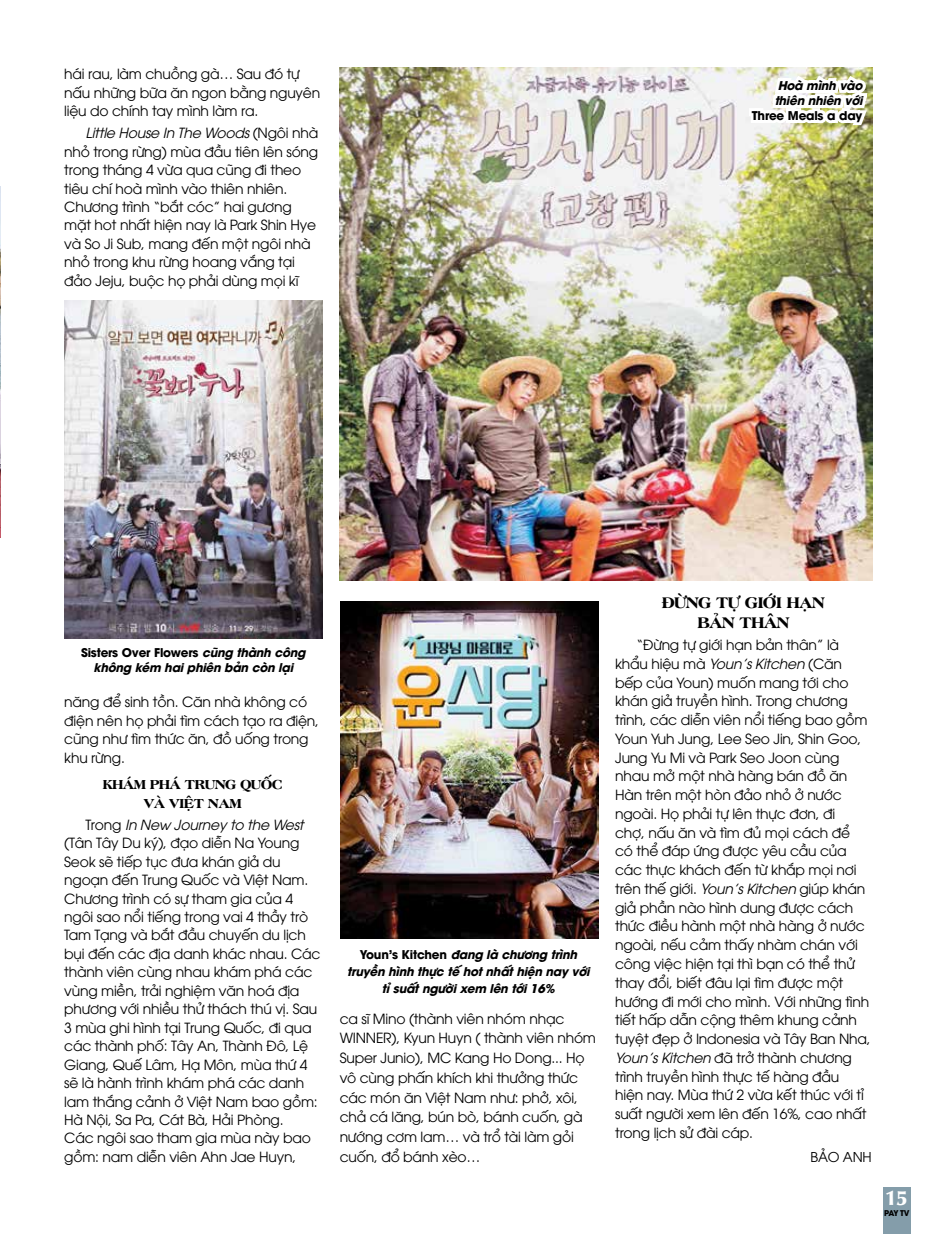
<style>
.page{position:relative;width:936px;height:1234px;background:#fff}
.page>*{position:absolute;margin:0;border:0;box-sizing:border-box;transform-origin:0 0}
.t1{font:21px "UVN Nhan Nang";color:#fff}
.t2{font:16.5px/20px "UTM Americana EB";letter-spacing:-.05em;color:#000;text-align:center}
.t3{font:13.95px/18.5px "UTM Avo";letter-spacing:-.015em;color:#000}
.t4{font:13.95px/18.5px "UTM Americana EB";letter-spacing:-.05em;color:#000;text-align:center}
.t5{font:13.5px "UTM Avo";color:#000}
.t6{font:italic 700 12px/15px "UTM Avo";letter-spacing:-.02em;color:#000;text-align:center}
.t7{font:700 12px "UTM Avo";letter-spacing:-.02em;color:#000}
.t8{font:700 7.95px "UTM Avo";color:#000}
.s1{font-style:italic}
.s2{font-style:normal}
</style>
<div class="page">
<div style="left:882px;top:1186px;width:28px;height:47px;background:#849daa"></div>
<img style="left:339px;top:67px;width:533px;height:513px">
<img style="left:746px;top:67px;width:124px;height:164px">
<img style="left:0;top:186px;width:1px;height:351px">
<img style="left:64px;top:301px;width:258px;height:337px">
<img style="left:340px;top:601px;width:258px;height:337px">
<p class="t3" style="left:64px;top:64px;width:257px">hái rau, làm chuồng gà… Sau đó tự nấu những bữa ăn ngon bằng nguyên liệu do chính tay mình làm ra.</p>
<p class="t3" style="left:64px;top:122px;width:255px;text-indent:21px"><span class="s1">Little House In The Woods</span> (Ngôi nhà nhỏ trong rừng) mùa đầu tiên lên sóng trong tháng 4 vừa qua cũng đi theo tiêu chí hoà mình vào thiên nhiên.<br>Chương trình “bắt cóc” hai gương mặt hot nhất hiện nay là Park Shin Hye và So Ji Sub, mang đến một ngôi nhà nhỏ trong khu rừng hoang vắng tại đảo Jeju, buộc họ phải dùng mọi kĩ</p>
<p class="t6" style="left:774px;top:77px;width:89px;text-align:left">Hoà mình vào thiên nhiên với</p>
<p class="t7" style="left:751px;top:105px;width:112px">Three Meals a day</p>
<p class="t6" style="left:81px;top:644px;width:226px"><span class="s2">Sisters Over Flowers</span> cũng thành công không kém hai phiên bản còn lại</p>
<p class="t3" style="left:64px;top:691px;width:256px">năng để sinh tồn. Căn nhà không có điện nên họ phải tìm cách tạo ra điện, cũng như tìm thức ăn, đồ uống trong khu rừng.</p>
<p class="t4" style="left:102px;top:774px;width:182px">KHÁM PHÁ TRUNG QUỐC<br>VÀ VIỆT NAM</p>
<p class="t3" style="left:64px;top:813px;width:258px;text-indent:21px">Trong <span class="s1">In New Journey to the West </span>(Tân Tây Du ký), đạo diễn Na Young<br>Seok sẽ tiếp tục đưa khán giả du ngoạn đến Trung Quốc và Việt Nam.<br>Chương trình có sự tham gia của 4 ngôi sao nổi tiếng trong vai 4 thầy trò<br>Tam Tạng và bắt đầu chuyến du lịch bụi đến các địa danh khác nhau. Các thành viên cùng nhau khám phá các vùng miền, trải nghiệm văn hoá địa phương với nhiều thử thách thú vị. Sau<br>3 mùa ghi hình tại Trung Quốc, đi qua các thành phố: Tây An, Thành Đô, Lệ<br>Giang, Quế Lâm, Hạ Môn, mùa thứ 4 sẽ là hành trình khám phá các danh lam thắng cảnh ở Việt Nam bao gồm:<br>Hà Nội, Sa Pa, Cát Bà, Hải Phòng.<br>Các ngôi sao tham gia mùa này bao gồm: nam diễn viên Ahn Jae Huyn,</p>
<p class="t6" style="left:347px;top:944px;width:244px;line-height:17.1px"><span class="s2">Youn’s Kitchen</span> đang là chương trình truyền hình thực tế hot nhất hiện nay với tỉ suất người xem lên tới 16%</p>
<p class="t3" style="left:339px;top:1007px;width:258px;line-height:19.8px">ca sĩ Mino (thành viên nhóm nhạc<br>WINNER), Kyun Huyn ( thành viên nhóm<br>Super Junio), MC Kang Ho Dong... Họ vô cùng phấn khích khi thưởng thức các món ăn Việt Nam như: phở, xôi, chả cá lăng, bún bò, bánh cuốn, gà nướng cơm lam… và trổ tài làm gỏi cuốn, đổ bánh xèo…</p>
<p class="t2" style="left:662px;top:591px;width:164px">ĐỪNG TỰ GIỚI HẠN<br>BẢN THÂN</p>
<p class="t3" style="left:615px;top:634px;width:257px;text-indent:21px">“Đừng tự giới hạn bản thân” là khẩu hiệu mà <span class="s1">Youn’s Kitchen</span> (Căn bếp của Youn) muốn mang tới cho khán giả truyền hình. Trong chương trình, các diễn viên nổi tiếng bao gồm<br>Youn Yuh j ung, Lee Seo Jin, Shin Goo,<br>Jung Yu Mi và Park Seo Joon cùng nhau mở một nhà hàng bán đồ ăn<br>Hàn trên một hòn đảo nhỏ ở nước ngoài. Họ phải tự lên thực đơn, đi<br>chợ, nấu ăn và tìm đủ mọi cách để có thể đáp ứng được yêu cầu của các thực khách đến từ khắp mọi nơi trên thế giới. <span class="s1">Youn’s Kitchen</span> giúp khán giả phần nào hình dung được cách thức điều hành một nhà hàng ở nước ngoài, nếu cảm thấy nhàm chán với công việc hiện tại thì bạn có thể thử thay đổi, biết đâu lại tìm được một hướng đi mới cho mình. Với những tình tiết hấp dẫn cộng thêm khung cảnh tuyệt đẹp ở Indonesia và Tây Ban Nha,<br><span class="s1">Youn’s Kitchen</span> đã trở thành chương trình truyền hình thực tế hàng đầu hiện nay. Mùa thứ 2 vừa kết thúc với tỉ suất người xem lên đến 16%, cao nhất trong lịch sử đài cáp.</p>
<p class="t5" style="left:810px;top:1146px;width:43px">Bảo Anh</p>
<h1 class="t1" style="left:885px;top:1181px;width:24px">15</h1>
<p class="t8" style="left:884px;top:1205px;width:27px">PAY TV</p>
</div>
